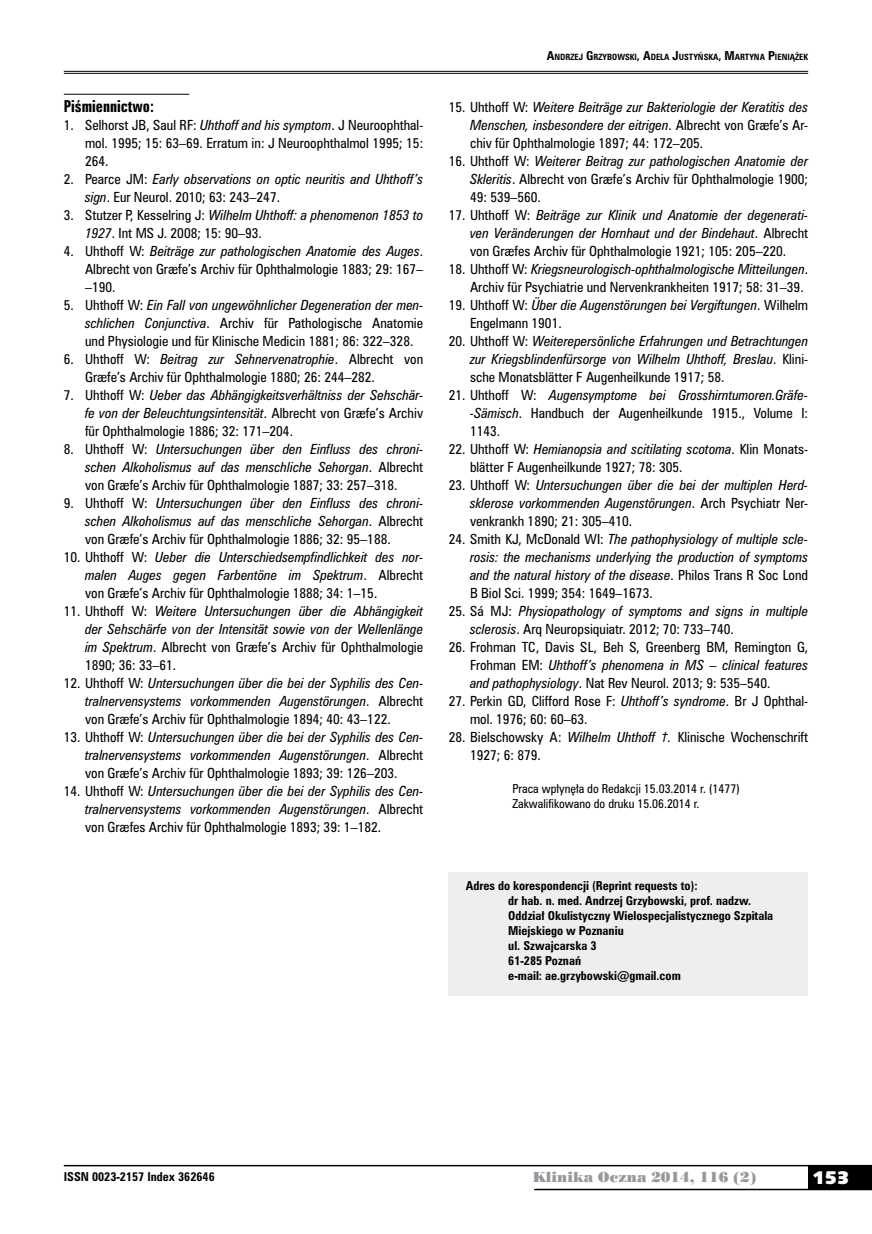
<style>
.page{position:relative;width:872px;height:1234px;background:#fff}
.page>*{position:absolute;margin:0;border:0;box-sizing:border-box;transform-origin:0 0}
.t1{font:18px "Humanst 531 U Blk PL";color:#fff}
.t2{font:15px "Zurich Bd X Cn PL";color:#000}
.t3{font:13.5px "Poster Bodoni PL";color:#98989c}
.t4{font:italic 12.75px/18px "Zurich Cn PL";color:#000;text-align:justify}
.t5{font:12.75px/18px "Zurich Cn PL";color:#000;text-align:justify}
.t6{font:700 11.25px/15px "Zurich Cn PL";color:#000}
.t7{font:11.25px/15px "Zurich Cn PL";color:#000}
.t8{font:700 7.8px "Zurich Cn PL";color:#000}
.s1{font-style:italic}
.s2{font-style:normal}
.s3{font-size:11.25px}
</style>
<div class="page">
<div style="left:808px;top:1165px;width:64px;height:24px;background:#000"></div>
<hr style="left:64px;top:1164px;width:808px;height:2px;background:#000">
<hr style="left:534px;top:1188px;width:338px;height:1px;background:#000">
<hr style="left:64px;top:71px;width:744px;height:1px;background:#000">
<hr style="left:64px;top:73px;width:744px;height:1px;background:#000">
<hr style="left:64px;top:94px;width:125px;height:1px;background:#000">
<div style="left:449px;top:872px;width:359px;height:123px;background:#edeeef"></div>
<p class="t2" style="left:64px;top:96px;width:92px">Piśmiennictwo:</p>
<p class="t5" style="left:85px;top:115px;width:340px;text-indent:-21px">1. Selhorst JB, Saul RF: <span class="s1">Uhthoff and his symptom</span>. J Neuroophthal&shy;mol. 1995; 15: 63–69. Erratum in: J Neuroophthalmol 1995; 15:<br>264.</p>
<p class="t4" style="left:85px;top:169px;width:340px;text-indent:-21px"><span class="s2">2. Pearce JM:</span> Early observations on optic neuritis and Uhthoff’s sign<span class="s2">. Eur Neurol. 2010; 63: 243–247.</span></p>
<p class="t5" style="left:85px;top:205px;width:340px;text-indent:-21px">3. Stutzer P, Kesselring J: <span class="s1">Wilhelm Uhthoff: a phenomenon 1853 to<br>1927</span>. Int MS J. 2008; 15: 90–93.</p>
<p class="t5" style="left:85px;top:241px;width:340px;text-indent:-21px">4. Uhthoff W: <span class="s1">Beiträge zur pathologischen Anatomie des Auges</span>.<br>Albrecht von Græfe’s Archiv für Ophthalmologie 1883; 29: 167– –190.</p>
<p class="t5" style="left:85px;top:295px;width:340px;text-indent:-21px">5. Uhthoff W: <span class="s1">Ein Fall von ungewöhnlicher Degeneration der men&shy;schlichen Conjunctiva</span>. Archiv für Pathologische Anatomie und Physiologie und für Klinische Medicin 1881; 86: 322–328.</p>
<p class="t5" style="left:85px;top:349px;width:340px;text-indent:-21px">6. Uhthoff W: <span class="s1">Beitrag zur Sehnervenatrophie</span>. Albrecht von<br>Græfe’s Archiv für Ophthalmologie 1880; 26: 244–282.</p>
<p class="t4" style="left:85px;top:385px;width:340px;text-indent:-21px"><span class="s2">7. Uhthoff W:</span> Ueber das Abhängigkeitsverhältniss der Sehschär&shy;fe von der Beleuchtungsintensität<span class="s2">. Albrecht von Græfe’s Archiv für Ophthalmologie 1886; 32: 171–204.</span></p>
<p class="t4" style="left:85px;top:440px;width:340px;text-indent:-21px"><span class="s2">8. Uhthoff W:</span> Untersuchungen über den Einfluss des chroni&shy;schen Alkoholismus auf das menschliche Sehorgan<span class="s2">. Albrecht von Græfe’s Archiv für Ophthalmologie 1887; 33: 257–318.</span></p>
<p class="t4" style="left:85px;top:494px;width:340px;text-indent:-21px"><span class="s2">9. Uhthoff W:</span> Untersuchungen über den Einfluss des chroni&shy;schen Alkoholismus auf das menschliche Sehorgan<span class="s2">. Albrecht von Græfe’s Archiv für Ophthalmologie 1886; 32: 95–188.</span></p>
<p class="t4" style="left:85px;top:548px;width:340px;text-indent:-21px"><span class="s2">10. Uhthoff W:</span> Ueber die Unterschiedsempfindlichkeit des nor&shy;malen Auges gegen Farbentöne im Spektrum<span class="s2">. Albrecht von Græfe’s Archiv für Ophthalmologie 1888; 34: 1–15.</span></p>
<p class="t4" style="left:85px;top:602px;width:340px;text-indent:-21px"><span class="s2">11. Uhthoff W:</span> Weitere Untersuchungen über die Abhängigkeit der Sehschärfe von der Intensität sowie von der Wellenlänge im Spektrum<span class="s2">. Albrecht von Græfe’s Archiv für Ophthalmologie 1890; 36: 33–61.</span></p>
<p class="t4" style="left:85px;top:674px;width:340px;text-indent:-21px"><span class="s2">12. Uhthoff W:</span> Untersuchungen über die bei der Syphilis des Cen&shy;tralnervensystems vorkommenden Augenstörungen<span class="s2">. Albrecht von Græfe’s Archiv für Ophthalmologie 1894; 40: 43–122.</span></p>
<p class="t4" style="left:85px;top:728px;width:340px;text-indent:-21px"><span class="s2">13. Uhthoff W:</span> Untersuchungen über die bei der Syphilis des Cen&shy;tralnervensystems vorkommenden Augenstörungen<span class="s2">. Albrecht von Græfe’s Archiv für Ophthalmologie 1893; 39: 126–203.</span></p>
<p class="t4" style="left:85px;top:782px;width:340px;text-indent:-21px"><span class="s2">14. Uhthoff W:</span> Untersuchungen über die bei der Syphilis des Cen&shy;tralnervensystems vorkommenden Augenstörungen<span class="s2">. Albrecht von Græfes Archiv für Ophthalmologie 1893; 39: 1–182.</span></p>
<p class="t8" style="left:547px;top:52px;width:263px"><span class="s3">A</span>NDRZEJ <span class="s3">G</span>RZYBOWSKI<span class="s3">, A</span>DELA <span class="s3">J</span>USTYŃSKA<span class="s3">, M</span>ARTYNA <span class="s3">P</span>IENIĄŻEK</p>
<p class="t4" style="left:470px;top:98px;width:340px;text-indent:-21px"><span class="s2">15. Uhthoff W:</span> Weitere Beiträge zur Bakteriologie der Keratitis des Menschen, insbesondere der eitrigen<span class="s2">. Albrecht von Græfe’s Ar&shy;chiv für Ophthalmologie 1897; 44: 172–205.</span></p>
<p class="t5" style="left:470px;top:152px;width:340px;text-indent:-21px">16. Uhthoff W: <span class="s1">Weiterer Beitrag zur pathologischen Anatomie der Skleritis</span>. Albrecht von Græfe’s Archiv für Ophthalmologie 1900; 49: 539–560.</p>
<p class="t4" style="left:470px;top:206px;width:340px;text-indent:-21px"><span class="s2">17. Uhthoff W:</span> Beiträge zur Klinik und Anatomie der degenerati&shy;ven Veränderungen der Hornhaut und der Bindehaut<span class="s2">. Albrecht von Græfes Archiv für Ophthalmologie 1921; 105: 205–220.</span></p>
<p class="t5" style="left:470px;top:260px;width:340px;text-indent:-21px">18. Uhthoff W: <span class="s1">Kriegsneurologisch-ophthalmologische Mitteilungen</span>.<br>Archiv für Psychiatrie und Nervenkrankheiten 1917; 58: 31–39.</p>
<p class="t4" style="left:470px;top:296px;width:340px;text-indent:-21px"><span class="s2">19. Uhthoff W:</span> Über die Augenstörungen bei Vergiftungen<span class="s2">. Wilhelm<br>Engelmann 1901.</span></p>
<p class="t4" style="left:470px;top:332px;width:340px;text-indent:-21px"><span class="s2">20. Uhthoff W:</span> Weiterepersönliche Erfahrungen und Betrachtungen zur Kriegsblindenfürsorge von Wilhelm Uhthoff, Breslau<span class="s2">. Klini&shy;sche Monatsblätter F Augenheilkunde 1917; 58.</span></p>
<p class="t5" style="left:470px;top:386px;width:340px;text-indent:-21px">21. Uhthoff W: <span class="s1">Augensymptome bei Grosshirntumoren.Gräfe--Sämisch</span>. Handbuch der Augenheilkunde 1915., Volume I:<br>1143.</p>
<p class="t5" style="left:470px;top:440px;width:340px;text-indent:-21px">22. Uhthoff W: <span class="s1">Hemianopsia and scitilating scotoma</span>. Klin Monats&shy;blätter F Augenheilkunde 1927; 78: 305.</p>
<p class="t4" style="left:470px;top:476px;width:340px;text-indent:-21px"><span class="s2">23. Uhthoff W:</span> Untersuchungen über die bei der multiplen Herd&shy;sklerose vorkommenden Augenstörungen<span class="s2">. Arch Psychiatr Ner&shy;venkrankh 1890; 21: 305–410.</span></p>
<p class="t4" style="left:470px;top:530px;width:340px;text-indent:-21px"><span class="s2">24. Smith KJ, McDonald WI:</span> The pathophysiology of multiple scle&shy;rosis: the mechanisms underlying the production of symptoms and the natural history of the disease<span class="s2">. Philos Trans R Soc Lond B Biol Sci. 1999; 354: 1649–1673.</span></p>
<p class="t4" style="left:470px;top:602px;width:340px;text-indent:-21px"><span class="s2">25. Sá MJ:</span> Physiopathology of symptoms and signs in multiple sclerosis<span class="s2">. Arq Neuropsiquiatr. 2012; 70: 733–740.</span></p>
<p class="t5" style="left:470px;top:638px;width:340px;text-indent:-21px">26. Frohman TC, Davis SL, Beh S, Greenberg BM, Remington G, Frohman EM: <span class="s1">Uhthoff’s phenomena in MS – clinical features and pathophysiology</span>. Nat Rev Neurol. 2013; 9: 535–540.</p>
<p class="t5" style="left:470px;top:692px;width:340px;text-indent:-21px">27. Perkin GD, Clifford Rose F: <span class="s1">Uhthoff’s syndrome</span>. Br J Ophthal&shy;mol. 1976; 60: 60–63.</p>
<p class="t5" style="left:470px;top:728px;width:340px;text-indent:-21px">28. Bielschowsky A: <span class="s1">Wilhelm Uhthoff †.</span> Klinische Wochenschrift<br>1927; 6: 879.</p>
<p class="t7" style="left:512px;top:781px;width:229px">Praca wpłynęła do Redakcji 15.03.2014 r. (1477)<br>Zakwalifikowano do druku 15.06.2014 r.</p>
<p class="t6" style="left:508px;top:877px;width:266px;text-indent:-43px">Adres do korespondencji (Reprint requests to):<br>dr hab. n. med. Andrzej Grzybowski, prof. nadzw.<br>Oddział Okulistyczny Wielospecjalistycznego Szpitala Miejskiego w Poznaniu<br>ul. Szwajcarska 3<br>61-285 Poznań<br>e-mail: ae.grzybowski@gmail.com</p>
<p class="t6" style="left:64px;top:1168px;width:152px">ISSN 0023-2157 Index 362646</p>
<p class="t3" style="left:532px;top:1168px;width:225px">Klinika Oczna 2014, 116 (2)</p>
<h1 class="t1" style="left:812px;top:1165px;width:38px">153</h1>
</div>
